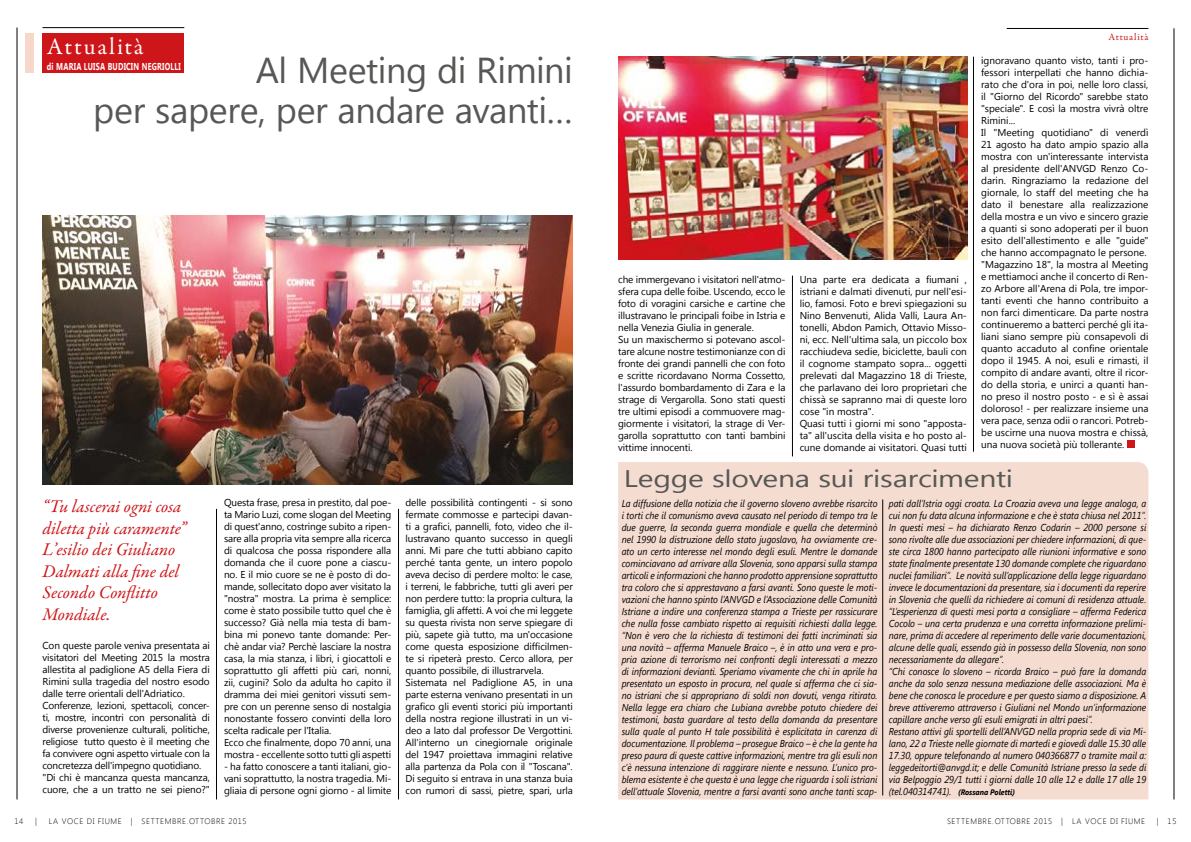
<style>
.page{position:relative;width:1191px;height:842px;background:#fff}
.page>*{position:absolute;margin:0;border:0;box-sizing:border-box;transform-origin:0 0}
.t1{font:36px/40px "Segoe UI";letter-spacing:-.015em;color:#575756;text-align:right}
.t2{font:24px "Segoe UI";letter-spacing:-.01em;color:#575756;scale:1.25 1}
.t3{font:24px "Garamond Premr Pro";color:#fff}
.t4{font:italic 18px/21.6px "Garamond Premr Pro";letter-spacing:-.005em;color:#ce1519}
.t5{font:10px/12px "Segoe UI";letter-spacing:-.01em;color:#000}
.t6{font:italic 10px/12px "Segoe UI";color:#000;text-align:justify;scale:.9 1}
.t7{font:700 10px "Segoe UI";letter-spacing:.03em;color:#fff;scale:.73 1}
.t8{font:10px "Garamond Premr Pro";color:#ce1519}
.t9{font:300 8px "Segoe UI";letter-spacing:.075em;color:#000}
.s1{font-weight:700;font-size:8px}
</style>
<div class="page">
<hr style="left:17px;top:27px;width:1px;height:772px;background:#000">
<hr style="left:1173px;top:28px;width:1px;height:771px;background:#000">
<hr style="left:43px;top:27px;width:141px;height:1px;background:#000">
<hr style="left:1006px;top:28px;width:142px;height:1px;background:#000">
<div style="left:25px;top:33px;width:9px;height:40px;background:#f6d7ca"></div>
<div style="left:43px;top:33px;width:141px;height:40px;background:#ce1519"></div>
<hr style="left:216px;top:509px;width:1px;height:290px;background:#000">
<hr style="left:398px;top:509px;width:1px;height:290px;background:#000">
<hr style="left:792px;top:276px;width:1px;height:180px;background:#000">
<hr style="left:973px;top:57px;width:1px;height:395px;background:#000">
<img style="left:43px;top:215px;width:530px;height:269px">
<img style="left:618px;top:57px;width:349px;height:202px">
<div style="left:618px;top:462px;width:530px;height:337px;background:#f4dcd1"></div>
<div style="left:1127px;top:440px;width:7px;height:8px;background:#ce1519"></div>
<hr style="left:882px;top:499px;width:1px;height:296px;background:#000">
<h2 class="t3" style="left:47px;top:32px;width:98px">Attualità</h2>
<p class="t7" style="left:47px;top:60px;width:185px">di  MARIA LUISA BUDICIN NEGRIOLLI</p>
<h1 class="t1" style="left:93px;top:49px;width:481px">Al Meeting di Rimini<br>per sapere, per andare avanti…</h1>
<h3 class="t4" style="left:43px;top:496px;width:145px">“Tu lascerai ogni cosa diletta più caramente”<br>L’esilio dei Giuliano<br>Dalmati alla fine del<br>Secondo Conflitto<br>Mondiale.</h3>
<p class="t5" style="left:43px;top:639px;width:169px">Con queste parole veniva presentata ai visitatori del Meeting 2015 la mostra allestita al padiglione A5 della Fiera di Rimini sulla tragedia del nostro esodo dalle terre orientali dell'Adriatico.<br>Conferenze, lezioni, spettacoli, concer&shy;ti, mostre, incontri con personalità di diverse provenienze culturali, politiche, religiose tutto questo è il meeting che fa convivere ogni aspetto virtuale con la concretezza dell'impegno quotidiano. "Di chi è mancanza questa mancanza, cuore, che a un tratto ne sei pieno?"</p>
<p class="t5" style="left:224px;top:496px;width:169px">Questa frase, presa in prestito, dal poe&shy;ta Mario Luzi, come slogan del Meeting di quest'anno, costringe subito a ripen&shy;sare alla propria vita sempre alla ricerca di qualcosa che possa rispondere alla domanda che il cuore pone a ciascu&shy;no. E il mio cuore se ne è posto di do&shy;mande, sollecitato dopo aver visitato la "nostra" mostra. La prima è semplice: come è stato possibile tutto quel che è successo? Già nella mia testa di bam&shy;bina mi ponevo tante domande: Per&shy;chè andar via? Perchè lasciare la nostra casa, la mia stanza, i libri, i giocattoli e soprattutto gli affetti più cari, nonni, zii, cugini? Solo da adulta ho capito il dramma dei miei genitori vissuti sem&shy;pre con un perenne senso di nostalgia nonostante fossero convinti della loro scelta radicale per l'Italia.<br>Ecco che finalmente, dopo 70 anni, una mostra - eccellente sotto tutti gli aspetti</p>
<p class="t5" style="left:224px;top:760px;width:169px;text-align:justify">- ha fatto conoscere a tanti italiani, gio&shy;vani soprattutto, la nostra tragedia. Mi&shy;gliaia di persone ogni giorno - al limite</p>
<p class="t5" style="left:405px;top:496px;width:169px">delle possibilità contingenti - si sono fermate commosse e partecipi davan&shy;ti a grafici, pannelli, foto, video che il&shy;lustravano quanto successo in quegli anni. Mi pare che tutti abbiano capito perché tanta gente, un intero popolo aveva deciso di perdere molto: le case, i terreni, le fabbriche, tutti gli averi per non perdere tutto: la propria cultura, la famiglia, gli affetti. A voi che mi leggete su questa rivista non serve spiegare di più, sapete già tutto, ma un'occasione come questa esposizione difficilmen&shy;te si ripeterà presto. Cerco allora, per quanto possibile, di illustrarvela.<br>Sistemata nel Padiglione A5, in una parte esterna venivano presentati in un grafico gli eventi storici più importanti della nostra regione illustrati in un vi&shy;deo a lato dal professor De Vergottini.<br>All'interno un cinegiornale originale del 1947 proiettava immagini relative alla partenza da Pola con il "Toscana".<br>Di seguito si entrava in una stanza buia con rumori di sassi, pietre, spari, urla</p>
<p class="t8" style="left:1108px;top:30px;width:41px">Attualità</p>
<p class="t5" style="left:981px;top:54px;width:169px">ignoravano quanto visto, tanti i pro&shy;fessori interpellati che hanno dichia&shy;rato che d'ora in poi, nelle loro classi, il "Giorno del Ricordo" sarebbe stato "speciale". E così la mostra vivrà oltre Rimini...<br>Il "Meeting quotidiano" di venerdì 21 agosto ha dato ampio spazio alla mostra con un'interessante intervista al presidente dell'ANVGD Renzo Co&shy;darin. Ringraziamo la redazione del giornale, lo staff del meeting che ha dato il benestare alla realizzazione della mostra e un vivo e sincero grazie a quanti si sono adoperati per il buon esito dell'allestimento e alle "guide" che hanno accompagnato le persone. "Magazzino 18", la mostra al Meeting e mettiamoci anche il concerto di Ren&shy;zo Arbore all'Arena di Pola, tre impor&shy;tanti eventi che hanno contribuito a non farci dimenticare. Da parte nostra continueremo a batterci perché gli ita&shy;liani siano sempre più consapevoli di quanto accaduto al confine orientale dopo il 1945. A noi, esuli e rimasti, il compito di andare avanti, oltre il ricor&shy;do della storia, e unirci a quanti han&shy;no preso il nostro posto - e sì è assai doloroso! - per realizzare insieme una vera pace, senza odii o rancori. Potreb&shy;be uscirne una nuova mostra e chissà, una nuova società più tollerante.</p>
<h2 class="t2" style="left:624px;top:461px;width:313px">Legge slovena sui risarcimenti</h2>
<p class="t6" style="left:621px;top:497px;width:286px">La diffusione della notizia che il governo sloveno avrebbe risarcito i torti che il comunismo aveva causato nel periodo di tempo tra le due guerre, la seconda guerra mondiale e quella che determinò nel 1990 la distruzione dello stato jugoslavo, ha ovviamente cre&shy;ato un certo interesse nel mondo degli esuli. Mentre le domande cominciavano ad arrivare alla Slovenia, sono apparsi sulla stampa articoli e informazioni che hanno prodotto apprensione soprattutto tra coloro che si apprestavano a farsi avanti. Sono queste le moti&shy;vazioni che hanno spinto l’ANVGD e l’Associazione delle Comunità Istriane a indire una conferenza stampa a Trieste per rassicurare che nulla fosse cambiato rispetto ai requisiti richiesti dalla legge. “Non è vero che la richiesta di testimoni dei fatti incriminati sia una novità – afferma Manuele Braico –, è in atto una vera e pro&shy;pria azione di terrorismo nei confronti degli interessati a mezzo di informazioni devianti. Speriamo vivamente che chi in aprile ha presentato un esposto in procura, nel quale si afferma che ci sia&shy;no istriani che si appropriano di soldi non dovuti, venga ritirato.<br>Nella legge era chiaro che Lubiana avrebbe potuto chiedere dei testimoni, basta guardare al testo della domanda da presentare sulla quale al punto H tale possibilità è esplicitata in carenza di documentazione. Il problema – prosegue Braico – è che la gente ha preso paura di queste cattive informazioni, mentre tra gli esuli non c’è nessuna intenzione di raggirare niente e nessuno. L’unico pro&shy;blema esistente è che questa è una legge che riguarda i soli istriani dell’attuale Slovenia, mentre a farsi avanti sono anche tanti scap-</p>
<p class="t6" style="left:889px;top:497px;width:288px;text-align:left">pati dall’Istria oggi croata. La Croazia aveva una legge analoga, a cui non fu data alcuna informazione e che è stata chiusa nel 2011”.<br>In questi mesi – ha dichiarato Renzo Codarin – 2000 persone si sono rivolte alle due associazioni per chiedere informazioni, di que&shy;ste circa 1800 hanno partecipato alle riunioni informative e sono state finalmente presentate 130 domande complete che riguardano nuclei familiari”. Le novità sull’applicazione della legge riguardano invece le documentazioni da presentare, sia i documenti da reperire in Slovenia che quelli da richiedere ai comuni di residenza attuale. “L’esperienza di questi mesi porta a consigliare – afferma Federica Cocolo – una certa prudenza e una corretta informazione prelimi&shy;nare, prima di accedere al reperimento delle varie documentazioni, alcune delle quali, essendo già in possesso della Slovenia, non sono necessariamente da allegare”.<br>“Chi conosce lo sloveno – ricorda Braico – può fare la domanda anche da solo senza nessuna mediazione delle associazioni. Ma è bene che conosca le procedure e per questo siamo a disposizione. A breve attiveremo attraverso i Giuliani nel Mondo un’informazione capillare anche verso gli esuli emigrati in altri paesi”.<br>Restano attivi gli sportelli dell’ANVGD nella propria sede di via Mi&shy;lano, 22 a Trieste nelle giornate di martedì e giovedì dalle 15.30 alle 17.30, oppure telefonando al numero 040366877 o tramite mail a: leggedeitorti@anvgd.it; e delle Comunità Istriane presso la sede di via Belpoggio 29/1 tutti i giorni dalle 10 alle 12 e dalle 17 alle 19 (tel.040314741). <span class="s1">(Rossana Poletti)</span></p>
<p class="t5" style="left:618px;top:273px;width:169px">che immergevano i visitatori nell'atmo&shy;sfera cupa delle foibe. Uscendo, ecco le foto di voragini carsiche e cartine che illustravano le principali foibe in Istria e nella Venezia Giulia in generale.<br>Su un maxischermo si potevano ascol&shy;tare alcune nostre testimonianze con di fronte dei grandi pannelli che con foto e scritte ricordavano Norma Cossetto, l'assurdo bombardamento di Zara e la strage di Vergarolla. Sono stati questi tre ultimi episodi a commuovere mag&shy;giormente i visitatori, la strage di Ver&shy;garolla soprattutto con tanti bambini vittime innocenti.</p>
<p class="t5" style="left:799px;top:273px;width:169px">Una parte era dedicata a fiumani , istriani e dalmati divenuti, pur nell'esi&shy;lio, famosi. Foto e brevi spiegazioni su Nino Benvenuti, Alida Valli, Laura An&shy;tonelli, Abdon Pamich, Ottavio Misso&shy;ni, ecc. Nell'ultima sala, un piccolo box racchiudeva sedie, biciclette, bauli con il cognome stampato sopra... oggetti prelevati dal Magazzino 18 di Trieste, che parlavano dei loro proprietari che chissà se sapranno mai di queste loro cose "in mostra".<br>Quasi tutti i giorni mi sono "apposta&shy;ta" all'uscita della visita e ho posto al&shy;cune domande ai visitatori. Quasi tutti</p>
<p class="t9" style="left:15px;top:816px;width:10px">14</p>
<p class="t9" style="left:35px;top:816px;width:3px">|</p>
<p class="t9" style="left:49px;top:816px;width:199px">LA VOCE DI FIUME | SETTEMBRE.OTTOBRE 2015</p>
<p class="t9" style="left:947px;top:815px;width:199px">SETTEMBRE.OTTOBRE 2015 | LA VOCE DI FIUME</p>
<p class="t9" style="left:1156px;top:815px;width:21px">| 15</p>
</div>
